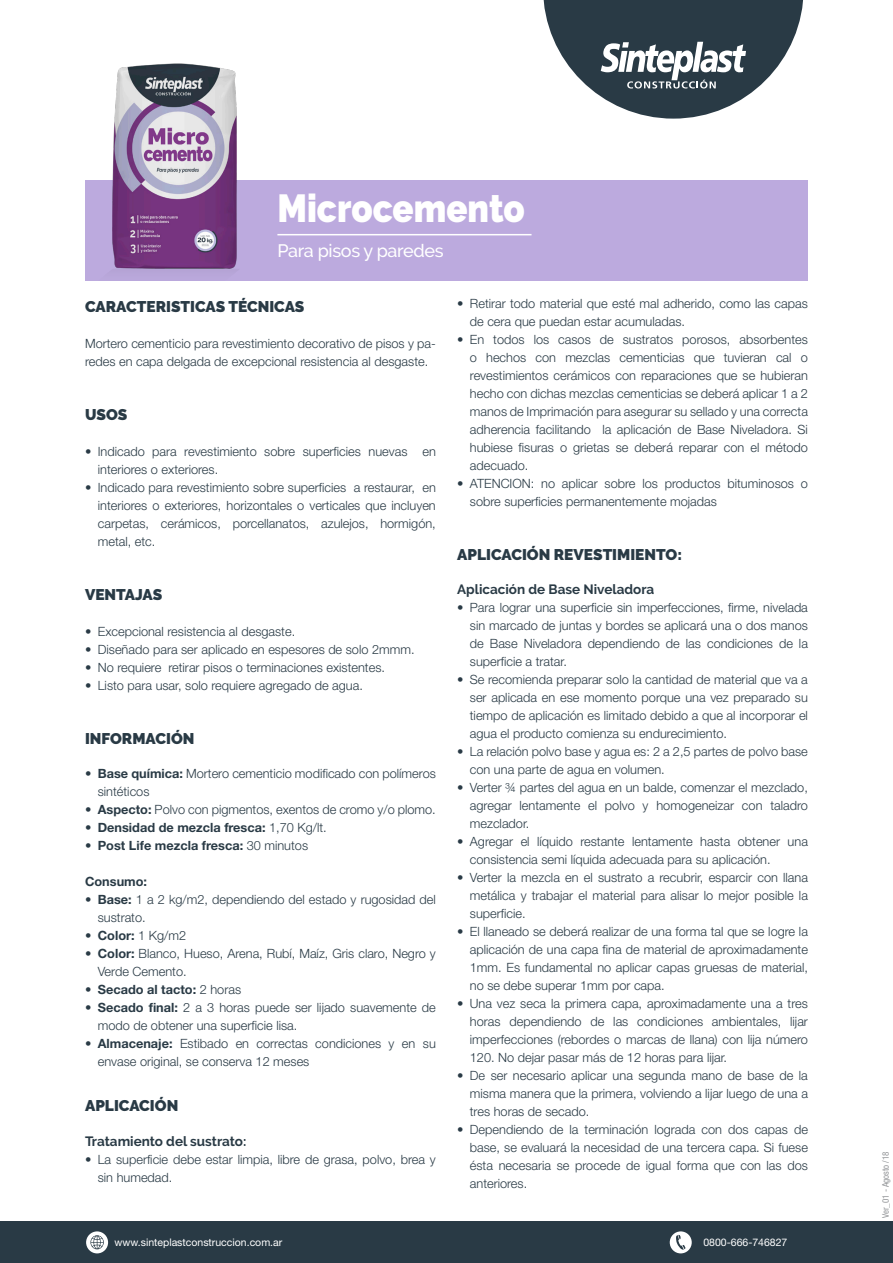
<style>
.page{position:relative;width:893px;height:1263px;background:#fff}
.page>*{position:absolute;margin:0;border:0;box-sizing:border-box;transform-origin:0 0}
.t1{font:900 39px "Raleway";color:#fff;scale:.89 1}
.t2{font:500 18px "Raleway";letter-spacing:-.02em;color:#fff}
.TITULO{font:900 15.45px "Raleway";color:#293a45}
.Pequeño_Tit{font:700 13.5px "Raleway";color:#293a45}
.Texto{font:300 12.75px/18px "Helvetica Neue";color:#293a45}
.Items{font:700 12.75px "Helvetica Neue";color:#293a45}
.Items-2{font:10.5px "Helvetica Neue";color:#fff}
.Items-3{font:condensed 9px "Helvetica Neue";color:#939598}
.s1{font-weight:700}
.s2{font-weight:300}
</style>
<div class="page">
<div style="left:85px;top:180px;width:723px;height:100px;background:#bcaade"></div>
<svg style="left:543px;top:0;width:260px;height:119px"></svg>
<hr style="left:277px;top:234px;width:254px;height:1px;background:#fff">
<img style="left:85px;top:63px;width:169px;height:218px">
<div style="left:0;top:1221px;width:893px;height:42px;background:#293a45"></div>
<svg style="left:86px;top:1231px;width:22px;height:22px"></svg>
<svg style="left:670px;top:1231px;width:22px;height:22px"></svg>
<p class="t1" style="left:277px;top:186px;width:280px">Microcemento</p>
<p class="t2" style="left:277px;top:240px;width:168px">Para pisos y paredes</p>
<p class="Texto" style="left:470px;top:294px;width:340px;text-indent:-13px">• Retirar todo material que esté mal adherido, como las capas de cera que puedan estar acumuladas.</p>
<p class="Texto" style="left:470px;top:330px;width:340px;text-align:justify;text-indent:-13px">• En todos los casos de sustratos porosos, absorbentes o hechos con mezclas cementicias que tuvieran cal o revestimientos cerámicos con reparaciones que se hubieran hecho con dichas mezclas cementicias se deberá aplicar 1 a 2 manos de Imprimación para asegurar su sellado y una correcta adherencia facilitando la aplicación de Base Niveladora. Si hubiese fisuras o grietas se deberá reparar con el método adecuado.</p>
<p class="Texto" style="left:470px;top:474px;width:340px;text-indent:-13px">• ATENCION: no aplicar sobre los productos bituminosos o sobre superficies permanentemente mojadas</p>
<p class="TITULO" style="left:457px;top:546px;width:227px">APLICACIÓN REVESTIMIENTO:</p>
<p class="Pequeño_Tit" style="left:457px;top:582px;width:199px">Aplicación de Base Niveladora</p>
<p class="Texto" style="left:470px;top:598px;width:340px;text-align:justify;text-indent:-13px">• Para lograr una superficie sin imperfecciones, firme, nivelada sin marcado de juntas y bordes se aplicará una o dos manos de Base Niveladora dependiendo de las condiciones de la superficie a tratar.</p>
<p class="Texto" style="left:470px;top:670px;width:340px;text-align:justify;text-indent:-13px">• Se recomienda preparar solo la cantidad de material que va a ser aplicada en ese momento porque una vez preparado su tiempo de aplicación es limitado debido a que al incorporar el agua el producto comienza su endurecimiento.</p>
<p class="Texto" style="left:470px;top:742px;width:339px;text-indent:-13px">• La relación polvo base y agua es: 2 a 2,5 partes de polvo base con una parte de agua en volumen.</p>
<p class="Texto" style="left:470px;top:778px;width:340px;text-align:justify;text-indent:-13px">• Verter ¾ partes del agua en un balde, comenzar el mezclado, agregar lentamente el polvo y homogeneizar con taladro mezclador.</p>
<p class="Texto" style="left:470px;top:832px;width:340px;text-indent:-13px">• Agregar el líquido restante lentamente hasta obtener una consistencia semi líquida adecuada para su aplicación.</p>
<p class="Texto" style="left:470px;top:868px;width:340px;text-align:justify;text-indent:-13px">• Verter la mezcla en el sustrato a recubrir, esparcir con llana metálica y trabajar el material para alisar lo mejor posible la superficie.</p>
<p class="Texto" style="left:470px;top:922px;width:340px;text-align:justify;text-indent:-13px">• El llaneado se deberá realizar de una forma tal que se logre la aplicación de una capa fina de material de aproximadamente 1mm. Es fundamental no aplicar capas gruesas de material, no se debe superar 1mm por capa.</p>
<p class="Texto" style="left:470px;top:994px;width:340px;text-align:justify;text-indent:-13px">• Una vez seca la primera capa, aproximadamente una a tres horas dependiendo de las condiciones ambientales, lijar imperfecciones (rebordes o marcas de llana) con lija número 120. No dejar pasar más de 12 horas para lijar.</p>
<p class="Texto" style="left:470px;top:1066px;width:340px;text-align:justify;text-indent:-13px">• De ser necesario aplicar una segunda mano de base de la misma manera que la primera, volviendo a lijar luego de una a tres horas de secado.</p>
<p class="Texto" style="left:470px;top:1120px;width:340px;text-align:justify;text-indent:-13px">• Dependiendo de la terminación lograda con dos capas de base, se evaluará la necesidad de una tercera capa. Si fuese ésta necesaria se procede de igual forma que con las dos anteriores.</p>
<p class="TITULO" style="left:85px;top:298px;width:221px">CARACTERISTICAS TÉCNICAS</p>
<p class="Texto" style="left:85px;top:334px;width:352px">Mortero cementicio para revestimiento decorativo de pisos y pa&shy;redes en capa delgada de excepcional resistencia al desgaste.</p>
<p class="TITULO" style="left:85px;top:406px;width:44px">USOS</p>
<p class="Texto" style="left:98px;top:442px;width:340px;text-indent:-13px">• Indicado para revestimiento sobre superficies nuevas en interiores o exteriores.</p>
<p class="Texto" style="left:98px;top:478px;width:340px;text-align:justify;text-indent:-13px">• Indicado para revestimiento sobre superficies a restaurar, en interiores o exteriores, horizontales o verticales que incluyen carpetas, cerámicos, porcellanatos, azulejos, hormigón, metal, etc.</p>
<p class="TITULO" style="left:85px;top:586px;width:79px">VENTAJAS</p>
<p class="Texto" style="left:85px;top:622px;width:212px">• Excepcional resistencia al desgaste.</p>
<p class="Texto" style="left:85px;top:640px;width:331px">• Diseñado para ser aplicado en espesores de solo 2mmm.</p>
<p class="Texto" style="left:85px;top:658px;width:301px">• No requiere retirar pisos o terminaciones existentes.</p>
<p class="Texto" style="left:85px;top:676px;width:279px">• Listo para usar, solo requiere agregado de agua.</p>
<p class="TITULO" style="left:85px;top:730px;width:111px">INFORMACIÓN</p>
<p class="Texto" style="left:98px;top:764px;width:340px;text-indent:-13px"><span class="s1">• Base química:</span> Mortero cementicio modificado con polímeros sintéticos</p>
<p class="Texto" style="left:85px;top:800px;width:352px"><span class="s1">• Aspecto:</span> Polvo con pigmentos, exentos de cromo y/o plomo.</p>
<p class="Items" style="left:85px;top:820px;width:243px">• Densidad de mezcla fresca: <span class="s2">1,70 Kg/lt.</span></p>
<p class="Items" style="left:85px;top:838px;width:225px">• Post Life mezcla fresca: <span class="s2">30 minutos</span></p>
<p class="Items" style="left:85px;top:874px;width:64px">Consumo:</p>
<p class="Texto" style="left:98px;top:890px;width:340px;text-indent:-13px"><span class="s1">• Base:</span> 1 a 2 kg/m2, dependiendo del estado y rugosidad del sustrato.</p>
<p class="Items" style="left:85px;top:928px;width:103px">• Color: <span class="s2">1 Kg/m2</span></p>
<p class="Texto" style="left:98px;top:944px;width:340px;text-indent:-13px"><span class="s1">• Color:</span> Blanco, Hueso, Arena, Rubí, Maíz, Gris claro, Negro y<br>Verde Cemento.</p>
<p class="Items" style="left:85px;top:982px;width:158px">• Secado al tacto: <span class="s2">2 horas</span></p>
<p class="Texto" style="left:98px;top:998px;width:340px;text-indent:-13px"><span class="s1">• Secado final:</span> 2 a 3 horas puede ser lijado suavemente de modo de obtener una superficie lisa.</p>
<p class="Texto" style="left:98px;top:1034px;width:340px;text-indent:-13px"><span class="s1">• Almacenaje:</span> Estibado en correctas condiciones y en su envase original, se conserva 12 meses</p>
<p class="TITULO" style="left:85px;top:1097px;width:95px">APLICACIÓN</p>
<p class="Pequeño_Tit" style="left:85px;top:1133px;width:163px">Tratamiento del sustrato:</p>
<p class="Texto" style="left:98px;top:1150px;width:339px;text-indent:-13px">• La superficie debe estar limpia, libre de grasa, polvo, brea y sin humedad.</p>
<p class="Items-2" style="left:115px;top:1236px;width:169px">www.sinteplastconstruccion.com.ar</p>
<p class="Items-2" style="left:703px;top:1236px;width:86px">0800-666-746827</p>
<p class="Items-3" style="left:880px;top:1218px;width:68px;rotate:-90deg">Ver_01 - Agosto /18</p>
</div>
